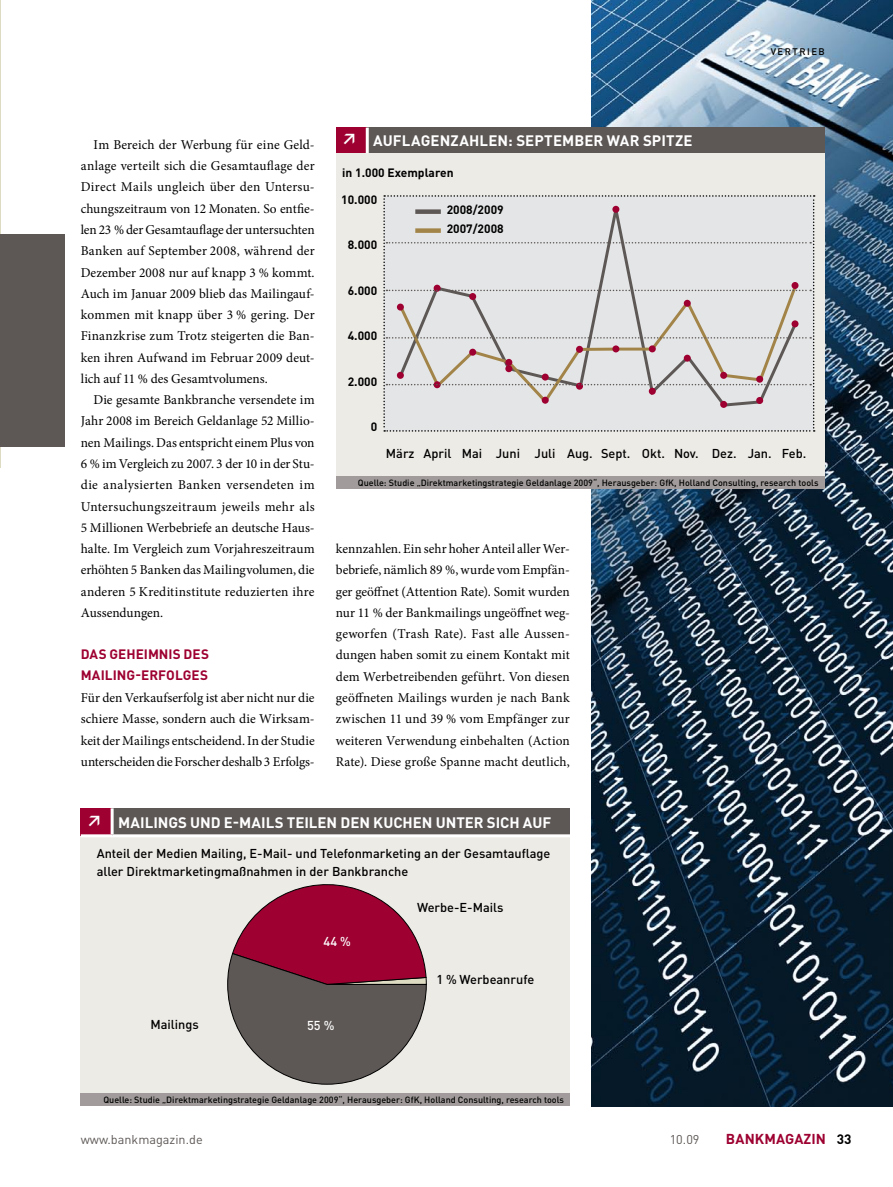
<style>
.page{position:relative;width:893px;height:1187px;background:#fff}
.page>*{position:absolute;margin:0;border:0;box-sizing:border-box;transform-origin:0 0}
.caf_kasten_titel{font:700 15px "DINOT";color:#fff}
.fac_tabelle_kopf{font:700 15px "DINOT";letter-spacing:.01em;color:#fff}
.acg_grundtext{font:700 15px "DINOT";color:#fff}
.gac_fussnote{font:700 14.25px "DINOT";letter-spacing:.01em;color:#9d0031}
.ach_grundtext_mit_ei{font:13.5px/21.3px "Minion Pro";letter-spacing:.005em;color:#000;text-align:justify}
.acg_grundtext-2{font:13.5px/21.3px "Minion Pro";color:#000;text-align:justify}
.acl_zwischenuebersch{font:700 13.5px/20.2px "DINOT";color:#9d0031}
.t1{font:700 13.5px "DINOT";color:#000}
.cao_kasten_grundtext{font:500 12.75px/18px "DINOT";color:#000}
.cao_kasten_grundtext-2{font:500 12.75px "DINOT";color:#fff}
.gac_fussnote-2{font:12.6px "DINOT";color:#5d5856}
.cao_kasten_grundtext-3{font:700 12px "DINOT";color:#000}
.aaa_rubrik{font:500 9.45px "DINOT";letter-spacing:.16em;color:#000}
.magazin1{font:500 9px "DINOT";color:#000}
</style>
<div class="page">
<hr style="left:0;top:0;width:1px;height:468px;background:#dedbc3">
<img style="left:591px;top:0;width:302px;height:1106px">
<div style="left:0;top:234px;width:65px;height:212px;background:#5d5856"></div>
<div style="left:81px;top:808px;width:31px;height:27px;background:#9d0031"></div>
<div style="left:112px;top:808px;width:458px;height:27px;background:#5d5856"></div>
<div style="left:81px;top:835px;width:489px;height:257px;background:#edebe6"></div>
<div style="left:81px;top:1092px;width:489px;height:13px;background:#a19c9b"></div>
<hr style="left:81px;top:834px;width:31px;height:3px;background:#fff">
<hr style="left:112px;top:834px;width:458px;height:3px;background:#fff">
<hr style="left:111px;top:808px;width:3px;height:26px;background:#fff">
<svg style="left:227px;top:884px;width:199px;height:200px"></svg>
<div style="left:336px;top:128px;width:31px;height:25px;background:#9d0031"></div>
<div style="left:367px;top:128px;width:457px;height:25px;background:#5d5856"></div>
<div style="left:336px;top:153px;width:488px;height:323px;background:#edebe6"></div>
<div style="left:336px;top:476px;width:488px;height:13px;background:#a19c9b"></div>
<hr style="left:366px;top:128px;width:3px;height:25px;background:#fff">
<svg style="left:383px;top:195px;width:432px;height:236px"></svg>
<div style="left:415px;top:209px;width:26px;height:5px;background:#5d5856"></div>
<div style="left:415px;top:228px;width:26px;height:5px;background:#a28448"></div>
<p class="aaa_rubrik" style="left:771px;top:46px;width:56px">vertrieb</p>
<p class="ach_grundtext_mit_ei" style="left:81px;top:134px;width:235px;text-indent:13px">Im Bereich der Werbung für eine Geld&shy;anlage verteilt sich die Gesamtauflage der Direct Mails ungleich über den Untersu&shy;chungszeitraum von 12 Monaten. So entfie&shy;len 23 % der Gesamtauflage der untersuchten Banken auf September 2008, während der Dezember 2008 nur auf knapp 3 % kommt.<br>Auch im Januar 2009 blieb das Mailingauf&shy;kommen mit knapp über 3 % gering. Der Finanzkrise zum Trotz steigerten die Ban&shy;ken ihren Aufwand im Februar 2009 deut&shy;lich auf 11 % des Gesamtvolumens.</p>
<p class="ach_grundtext_mit_ei" style="left:81px;top:389px;width:235px;text-indent:13px">Die gesamte Bankbranche versendete im Jahr 2008 im Bereich Geldanlage 52 Millio&shy;nen Mailings. Das entspricht einem Plus von 6 % im Vergleich zu 2007. 3 der 10 in der Stu&shy;die analysierten Banken versendeten im Untersuchungszeitraum jeweils mehr als 5 Millionen Werbebriefe an deutsche Haus&shy;halte. Im Vergleich zum Vorjahreszeitraum erhöhten 5 Banken das Mailingvolumen, die anderen 5 Kreditinstitute reduzierten ihre Aussendungen.</p>
<p class="acl_zwischenuebersch" style="left:81px;top:644px;width:130px">DAS GEHEIMNIS DES<br>MAILING-ERFOLGES</p>
<p class="acg_grundtext-2" style="left:81px;top:687px;width:235px">Für den Verkaufserfolg ist aber nicht nur die schiere Masse, sondern auch die Wirksam&shy;keit der Mailings entscheidend. In der Studie unterscheiden die Forscher deshalb 3 Erfolgs-</p>
<p class="caf_kasten_titel" style="left:342px;top:127px;width:17px">↗</p>
<p class="fac_tabelle_kopf" style="left:373px;top:130px;width:311px">AUFLAGENZAHLEN: SEPTEM BER WAR SPITZE</p>
<p class="cao_kasten_grundtext-3" style="left:342px;top:164px;width:113px">IN 1.000 EXEMPLAREN</p>
<p class="cao_kasten_grundtext-3" style="left:341px;top:191px;width:37px">10.000</p>
<p class="cao_kasten_grundtext-3" style="left:348px;top:236px;width:31px">8.000</p>
<p class="cao_kasten_grundtext-3" style="left:348px;top:282px;width:31px">6.000</p>
<p class="cao_kasten_grundtext-3" style="left:348px;top:327px;width:31px">4.000</p>
<p class="cao_kasten_grundtext-3" style="left:348px;top:373px;width:31px">2.000</p>
<p class="cao_kasten_grundtext-3" style="left:371px;top:418px;width:8px">0</p>
<p class="cao_kasten_grundtext-3" style="left:447px;top:201px;width:58px">2008/2009</p>
<p class="cao_kasten_grundtext-3" style="left:447px;top:220px;width:58px">2007/2008</p>
<p class="cao_kasten_grundtext" style="left:386px;top:444px;width:30px">März</p>
<p class="cao_kasten_grundtext" style="left:423px;top:444px;width:29px">April</p>
<p class="cao_kasten_grundtext" style="left:462px;top:444px;width:22px">Mai</p>
<p class="cao_kasten_grundtext" style="left:496px;top:444px;width:26px">Juni</p>
<p class="cao_kasten_grundtext" style="left:535px;top:444px;width:23px">Juli</p>
<p class="cao_kasten_grundtext" style="left:567px;top:444px;width:27px">Aug.</p>
<p class="cao_kasten_grundtext" style="left:601px;top:444px;width:31px">Sept.</p>
<p class="cao_kasten_grundtext" style="left:642px;top:444px;width:25px">Okt.</p>
<p class="cao_kasten_grundtext" style="left:674px;top:444px;width:26px">Nov.</p>
<p class="cao_kasten_grundtext" style="left:712px;top:444px;width:26px">Dez.</p>
<p class="cao_kasten_grundtext" style="left:748px;top:444px;width:25px">Jan.</p>
<p class="cao_kasten_grundtext" style="left:782px;top:444px;width:26px">Feb.</p>
<p class="magazin1" style="left:358px;top:477px;width:462px">Quelle: Studie „Direktmarketingstrategie Geldanlage 2009“, Herausgeber: GfK, Holland Consulting, research tools</p>
<p class="acg_grundtext-2" style="left:336px;top:538px;width:235px">kennzahlen. Ein sehr hoher Anteil aller Wer&shy;bebriefe, nämlich 89 %, wurde vom Empfän&shy;ger geöffnet (Attention Rate). Somit wurden nur 11 % der Bankmailings ungeöffnet weg&shy;geworfen (Trash Rate). Fast alle Aussen&shy;dungen haben somit zu einem Kontakt mit dem Werbetreibenden geführt. Von diesen geöffneten Mailings wurden je nach Bank zwischen 11 und 39 % vom Empfänger zur weiteren Verwendung einbehalten (Action Rate). Diese große Spanne macht deutlich,</p>
<p class="acg_grundtext" style="left:87px;top:809px;width:17px">↗</p>
<p class="caf_kasten_titel" style="left:118px;top:812px;width:435px">MAILINGS UND E-MAILS TEILEN DEN KUCHEN UNTER SICH AUF</p>
<p class="cao_kasten_grundtext" style="left:97px;top:843px;width:455px">Anteil der Medien Mailing, E-Mail- und Telefonmarketing an der Gesamtauflage aller Direktmarketingmaßnahmen in der Bankbranche</p>
<p class="cao_kasten_grundtext" style="left:417px;top:897px;width:88px">Werbe-E-Mails</p>
<p class="cao_kasten_grundtext-2" style="left:324px;top:932px;width:29px">44 %</p>
<p class="cao_kasten_grundtext" style="left:150px;top:1014px;width:50px">Mailings</p>
<p class="cao_kasten_grundtext-2" style="left:307px;top:1016px;width:29px">55 %</p>
<p class="cao_kasten_grundtext" style="left:436px;top:969px;width:99px">1 % Werbeanrufe</p>
<p class="magazin1" style="left:103px;top:1093px;width:462px">Quelle: Studie „Direktmarketingstrategie Geldanlage 2009“, Herausgeber: GfK, Holland Consulting, research tools</p>
<p class="gac_fussnote-2" style="left:81px;top:1130px;width:123px">www.bankmagazin.de</p>
<p class="gac_fussnote-2" style="left:670px;top:1130px;width:31px">10.09</p>
<p class="gac_fussnote" style="left:726px;top:1128px;width:93px">BAN KMAGAZIN</p>
<p class="t1" style="left:837px;top:1129px;width:16px">33</p>
</div>
